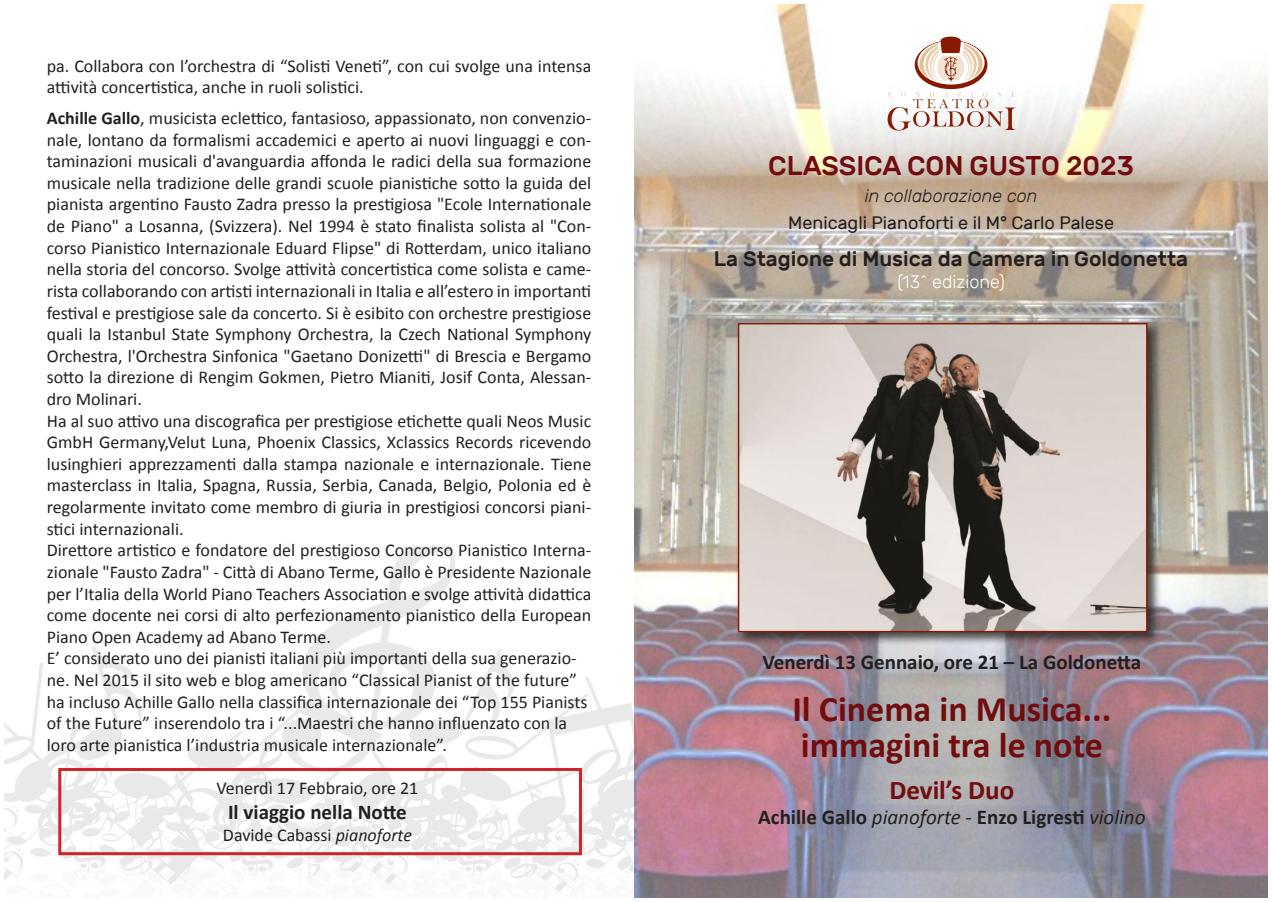
<style>
.page{position:relative;width:1272px;height:902px;background:#fff}
.page>*{position:absolute;margin:0;border:0;box-sizing:border-box;transform-origin:0 0}
.t1{font:700 36px/36px "Calibri";color:#720d0f}
.t2{font:500 27px "Rubik";color:#720d0f}
.t3{font:700 27px "Calibri";color:#720d0f}
.t4{font:700 21px "Calibri";color:#231f20}
.t5{font:500 21px "Rubik";color:#231f20}
.t6{font:18px/21.6px "Calibri";color:#231f20;text-align:justify}
.t7{font:18px "Rubik";color:#231f20}
.t8{font:italic 300 18px "Rubik";color:#231f20}
.t9{font:300 18px "Rubik";color:#fff}
.s1{font-weight:700}
.s2{font-style:italic}
.s3{font-weight:400;font-style:italic}
.s4{font-weight:400}
</style>
<div class="page">
<img style="left:634px;top:4px;width:633px;height:893px">
<svg style="left:887px;top:37px;width:128px;height:93px"></svg>
<div style="left:735px;top:321px;width:426px;height:325px;background:#231f20;opacity:.8"></div>
<img style="left:739px;top:325px;width:406px;height:305px">
<div style="left:737px;top:323px;width:410px;height:309px;border:1px solid #891a02"></div>
<img style="left:4px;top:546px;width:632px;height:351px">
<div style="left:58px;top:767px;width:524px;height:88px;border:3px solid #d1232a"></div>
<p class="t6" style="left:47px;top:55px;width:546px">pa. Collabora con l’orchestra di “Solisti Veneti”, con cui svolge una intensa attività concertistica, anche in ruoli solistici.</p>
<p class="t6" style="left:47px;top:107px;width:546px"><span class="s1">Achille Gallo</span>, musicista eclettico, fantasioso, appassionato, non convenzio&shy;nale, lontano da formalismi accademici e aperto ai nuovi linguaggi e con&shy;taminazioni musicali d'avanguardia affonda le radici della sua formazione musicale nella tradizione delle grandi scuole pianistiche sotto la guida del pianista argentino Fausto Zadra presso la prestigiosa "Ecole Internationale de Piano" a Losanna, (Svizzera). Nel 1994 è stato finalista solista al "Con&shy;corso Pianistico Internazionale Eduard Flipse" di Rotterdam, unico italiano nella storia del concorso. Svolge attività concertistica come solista e came&shy;rista collaborando con artisti internazionali in Italia e all’estero in importanti festival e prestigiose sale da concerto. Si è esibito con orchestre prestigiose quali la Istanbul State Symphony Orchestra, la Czech National Symphony Orchestra, l'Orchestra Sinfonica "Gaetano Donizetti" di Brescia e Bergamo sotto la direzione di Rengim Gokmen, Pietro Mianiti, Josif Conta, Alessan&shy;dro Molinari.</p>
<p class="t6" style="left:47px;top:410px;width:546px">Ha al suo attivo una discografica per prestigiose etichette quali Neos Music GmbH Germany,Velut Luna, Phoenix Classics, Xclassics Records ricevendo lusinghieri apprezzamenti dalla stampa nazionale e internazionale. Tiene masterclass in Italia, Spagna, Russia, Serbia, Canada, Belgio, Polonia ed è regolarmente invitato come membro di giuria in prestigiosi concorsi piani&shy;stici internazionali.</p>
<p class="t6" style="left:47px;top:539px;width:546px">Direttore artistico e fondatore del prestigioso Concorso Pianistico Interna&shy;zionale "Fausto Zadra" - Città di Abano Terme, Gallo è Presidente Nazionale per l’Italia della World Piano Teachers Association e svolge attività didattica come docente nei corsi di alto perfezionamento pianistico della European Piano Open Academy ad Abano Terme.</p>
<p class="t6" style="left:47px;top:647px;width:542px;text-align:left">E’ considerato uno dei pianisti italiani più importanti della sua generazio&shy;ne. Nel 2015 il sito web e blog americano “Classical Pianist of the future” ha incluso Achille Gallo nella classifica internazionale dei “Top 155 Pianists of the Future” inserendolo tra i “...Maestri che hanno influenzato con la loro arte pianistica l’industria musicale internazionale”.</p>
<p class="t6" style="left:216px;top:777px;width:203px">Venerdì 17 Febbraio, ore 21</p>
<p class="t4" style="left:228px;top:799px;width:180px">Il viaggio nella Notte</p>
<p class="t6" style="left:223px;top:824px;width:190px">Davide Cabassi <span class="s2">pianoforte</span></p>
<p class="t2" style="left:768px;top:150px;width:367px">CLASSICA CON GUSTO 2023</p>
<p class="t8" style="left:864px;top:186px;width:174px">in collaborazione con</p>
<p class="t7" style="left:788px;top:213px;width:327px">Menicagli Pianoforti e il M° Carlo Palese</p>
<p class="t5" style="left:714px;top:247px;width:476px">La Stagione di Musica da Camera in Goldonetta</p>
<p class="t9" style="left:897px;top:271px;width:109px">(13^ edizione)</p>
<p class="t4" style="left:762px;top:648px;width:380px">Venerdì 13 Gennaio, ore 21 – La Goldonetta</p>
<p class="t1" style="left:792px;top:690px;width:320px">Il Cinema in Musica... immagini tra le note</p>
<p class="t3" style="left:889px;top:772px;width:126px">Devil’s Duo</p>
<p class="t4" style="left:758px;top:803px;width:389px">Achille Gallo <span class="s3">pianoforte</span> <span class="s4">-</span> Enzo Ligresti <span class="s3">violino</span></p>
</div>
